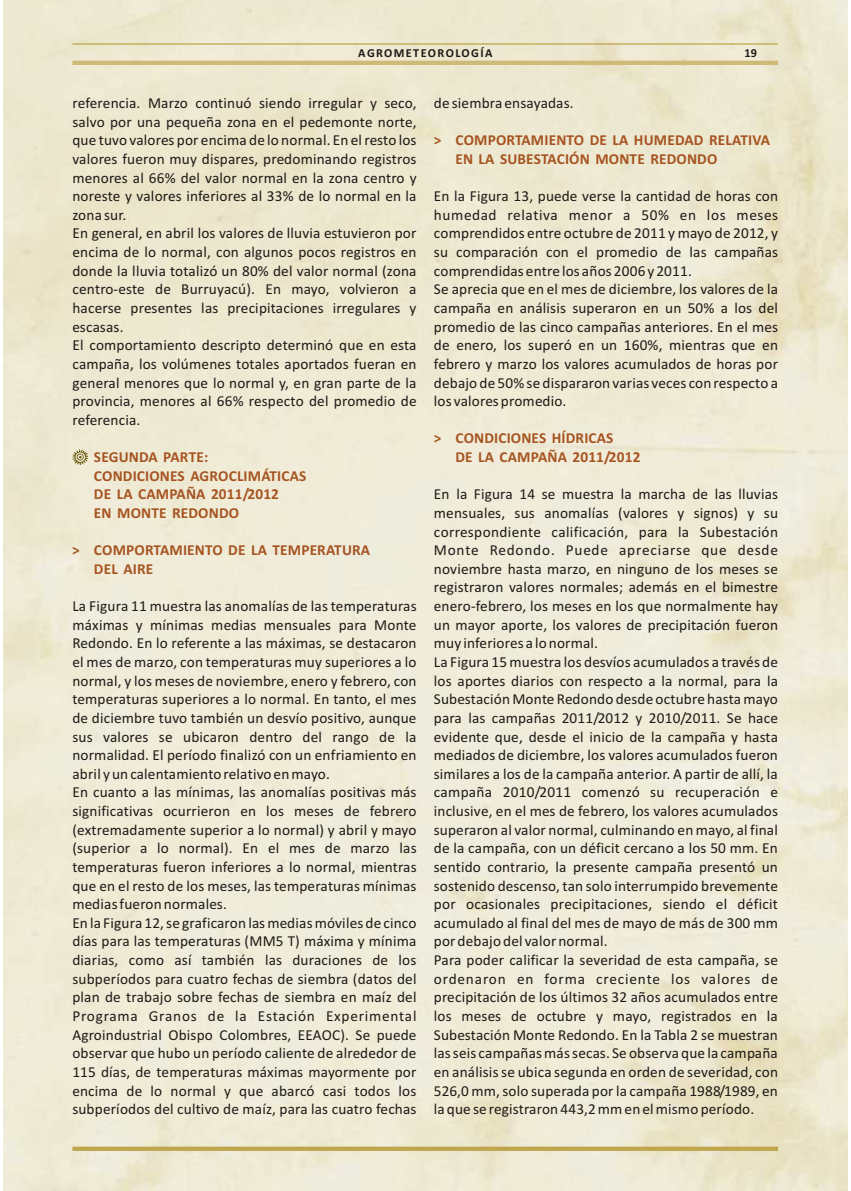
<style>
.page{position:relative;width:851px;height:1191px;background:#fff}
.page>*{position:absolute;margin:0;border:0;box-sizing:border-box;transform-origin:0 0}
.t1{font:15.3px/18.6px "Calibri";letter-spacing:.01em;color:#1f1a17}
.t2{font:700 15.3px/18.6px "Calibri";letter-spacing:.01em;color:#a65421}
.t3{font:700 12.15px "Calibri";letter-spacing:.115em;color:#1f1a17}
</style>
<div class="page">
<hr style="left:72px;top:43px;width:706px;height:2px;background:#bfa64f">
<hr style="left:72px;top:1147px;width:706px;height:4px;background:#bfa64f">
<hr style="left:72px;top:61px;width:706px;height:4px;background:#cfba78">
<svg style="left:72px;top:449px;width:16px;height:16px"></svg>
<p class="t3" style="left:358px;top:45px;width:136px">AGROMETEOROLOGÍA</p>
<p class="t3" style="left:744px;top:45px;width:14px">19</p>
<p class="t1" style="left:72px;top:95px;width:346px">referencia. Marzo continuó siendo irregular y seco, salvo por una pequeña zona en el pedemonte norte, que tuvo valores por encima de lo normal. En el resto los valores fueron muy dispares, predominando registros menores al 66% del valor normal en la zona centro y noreste y valores inferiores al 33% de lo normal en la zona sur.<br>En general, en abril los valores de lluvia estuvieron por encima de lo normal, con algunos pocos registros en donde la lluvia totalizó un 80% del valor normal (zona centro-este de Burruyacú). En mayo, volvieron a hacerse presentes las precipitaciones irregulares y escasas.<br>El comportamiento descripto determinó que en esta campaña, los volúmenes totales aportados fueran en general menores que lo normal y, en gran parte de la provincia, menores al 66% respecto del promedio de referencia.</p>
<p class="t2" style="left:94px;top:447px;width:214px">SEGUNDA PARTE:<br>CONDICIONES AGROCLIMÁTICAS<br>DE LA CAMPAÑA 2011/2012<br>EN MONTE REDONDO</p>
<p class="t2" style="left:94px;top:541px;width:278px;text-indent:-22px">&gt; COMPORTAMIENTO DE LA TEMPERATURA<br>DEL AIRE</p>
<p class="t1" style="left:72px;top:598px;width:346px">La Figura 11 muestra las anomalías de las temperaturas máximas y mínimas medias mensuales para Monte Redondo. En lo referente a las máximas, se destacaron el mes de marzo, con temperaturas muy superiores a lo normal, y los meses de noviembre, enero y febrero, con temperaturas superiores a lo normal. En tanto, el mes de diciembre tuvo también un desvío positivo, aunque sus valores se ubicaron dentro del rango de la normalidad. El período finalizó con un enfriamiento en abril y un calentamiento relativo en mayo.<br>En cuanto a las mínimas, las anomalías positivas más significativas ocurrieron en los meses de febrero (extremadamente superior a lo normal) y abril y mayo (superior a lo normal). En el mes de marzo las temperaturas fueron inferiores a lo normal, mientras que en el resto de los meses, las temperaturas mínimas medias fueron normales.<br>En la Figura 12, se graficaron las medias móviles de cinco días para las temperaturas (MM5 T) máxima y mínima diarias, como así también las duraciones de los subperíodos para cuatro fechas de siembra (datos del plan de trabajo sobre fechas de siembra en maíz del Programa Granos de la Estación Experimental Agroindustrial Obispo Colombres, EEAOC). Se puede observar que hubo un período caliente de alrededor de 115 días, de temperaturas máximas mayormente por encima de lo normal y que abarcó casi todos los subperíodos del cultivo de maíz, para las cuatro fechas</p>
<p class="t1" style="left:434px;top:95px;width:141px">de siembra ensayadas.</p>
<p class="t2" style="left:455px;top:131px;width:316px;text-indent:-22px">&gt; COMPORTAMIENTO DE LA HUMEDAD RELATIVA<br>EN LA SUBESTACIÓN MONTE REDONDO</p>
<p class="t1" style="left:434px;top:188px;width:346px">En la Figura 13, puede verse la cantidad de horas con humedad relativa menor a 50% en los meses comprendidos entre octubre de 2011 y mayo de 2012, y su comparación con el promedio de las campañas comprendidas entre los años 2006 y 2011.<br>Se aprecia que en el mes de diciembre, los valores de la campaña en análisis superaron en un 50% a los del promedio de las cinco campañas anteriores. En el mes de enero, los superó en un 160%, mientras que en febrero y marzo los valores acumulados de horas por debajo de 50% se dispararon varias veces con respecto a los valores promedio.</p>
<p class="t2" style="left:455px;top:429px;width:186px;text-indent:-22px">&gt; CONDICIONES HÍDRICAS<br>DE LA CAMPAÑA 2011/2012</p>
<p class="t1" style="left:434px;top:486px;width:346px">En la Figura 14 se muestra la marcha de las lluvias mensuales, sus anomalías (valores y signos) y su correspondiente calificación, para la Subestación Monte Redondo. Puede apreciarse que desde noviembre hasta marzo, en ninguno de los meses se registraron valores normales; además en el bimestre enero-febrero, los meses en los que normalmente hay un mayor aporte, los valores de precipitación fueron muy inferiores a lo normal.<br>La Figura 15 muestra los desvíos acumulados a través de los aportes diarios con respecto a la normal, para la Subestación Monte Redondo desde octubre hasta mayo para las campañas 2011/2012 y 2010/2011. Se hace evidente que, desde el inicio de la campaña y hasta mediados de diciembre, los valores acumulados fueron similares a los de la campaña anterior. A partir de allí, la campaña 2010/2011 comenzó su recuperación e inclusive, en el mes de febrero, los valores acumulados superaron al valor normal, culminando en mayo, al final de la campaña, con un déficit cercano a los 50 mm. En sentido contrario, la presente campaña presentó un sostenido descenso, tan solo interrumpido brevemente por ocasionales precipitaciones, siendo el déficit acumulado al final del mes de mayo de más de 300 mm por debajo del valor normal.<br>Para poder calificar la severidad de esta campaña, se ordenaron en forma creciente los valores de precipitación de los últimos 32 años acumulados entre los meses de octubre y mayo, registrados en la Subestación Monte Redondo. En la Tabla 2 se muestran las seis campañas más secas. Se observa que la campaña en análisis se ubica segunda en orden de severidad, con 526,0 mm, solo superada por la campaña 1988/1989, en la que se registraron 443,2 mm en el mismo período.</p>
</div>
